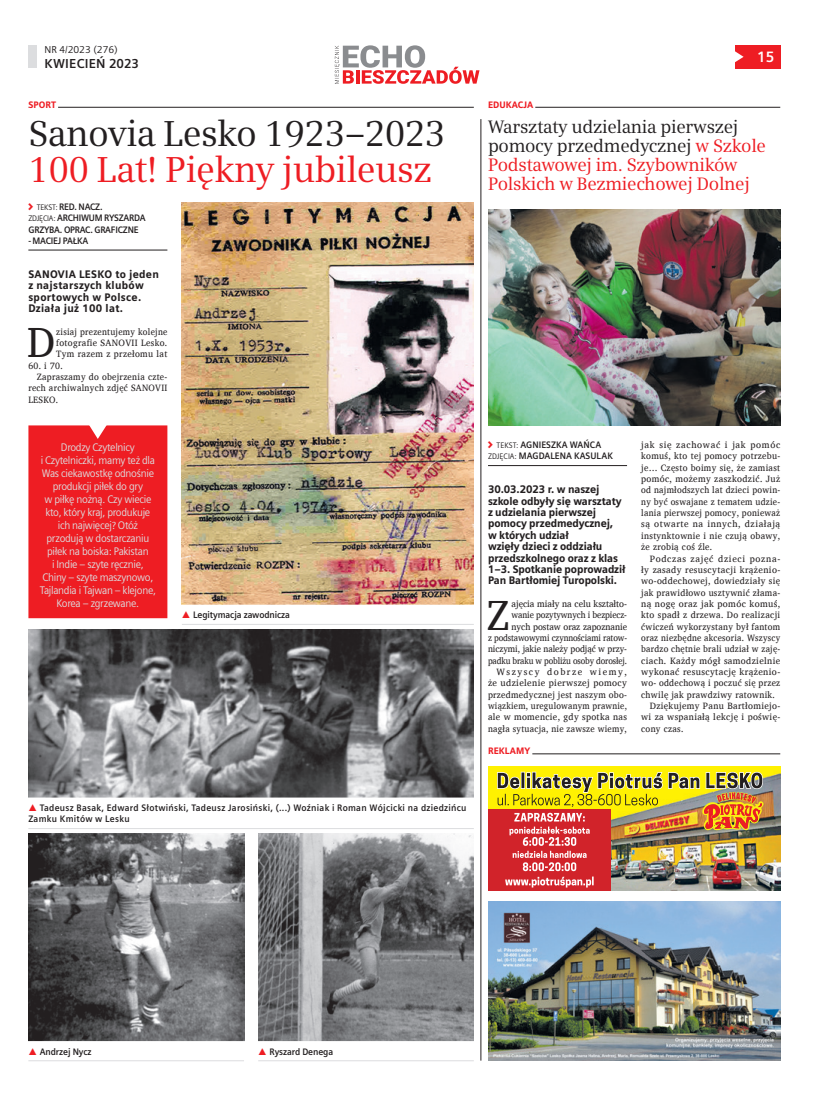
<style>
.page{position:relative;width:820px;height:1106px;background:#fff}
.page>*{position:absolute;margin:0;border:0;box-sizing:border-box;transform-origin:0 0}
.t1{font:43.2px "Charis SIL";color:#231f20;scale:.93 1}
.t2{font:36px "Siemens Serif";letter-spacing:-.02em;color:#ee1d23}
.t3{font:36px "Siemens Serif";letter-spacing:-.02em;color:#231f20}
.t4{font:18px/19px "Siemens Serif";letter-spacing:-.02em;color:#ee1d23}
.t5{font:700 15px "Siemens Sans";color:#fff}
.t6{font:700 13px "Siemens Sans";letter-spacing:.015em;color:#231f20}
.t7{font:11px/13px "Siemens Sans";letter-spacing:-.03em;color:#dcdddf;text-align:center;scale:.93 1}
.t8{font:900 11px/11.3px "Siemens Sans";letter-spacing:-.01em;color:#231f20;scale:.93 1}
.t9{font:900 11px/11.3px "Siemens Sans";letter-spacing:.03em;color:#231f20;scale:.93 1}
.t10{font:10px "Siemens Sans";color:#231f20}
.t11{font:9.4px/11.3px "Charis SIL";letter-spacing:.03em;color:#231f20;text-align:justify}
.t12{font:9.4px/11.3px "Charis SIL";letter-spacing:-.005em;color:#231f20;text-align:right;scale:.96 1}
.t13{font:9.4px "Charis SIL";letter-spacing:.03em;color:#231f20;scale:.93 1}
.t14{font:700 9.4px/11.3px "Siemens Sans";letter-spacing:.03em;color:#231f20;scale:.93 1}
.t15{font:9.4px/11.3px "Charis SIL";letter-spacing:.03em;color:#231f20;text-align:justify;scale:.92 1}
.t16{font:700 9.4px/11.3px "Siemens Sans";letter-spacing:.005em;color:#231f20;text-align:center;scale:.93 1}
.t17{font:9.4px "Charis SIL";letter-spacing:.03em;color:#231f20;scale:.96 1}
.t18{font:700 9.4px/11.3px "Siemens Sans";letter-spacing:-.025em;color:#231f20;scale:.93 1}
.t19{font:9.4px "Charis SIL";letter-spacing:.03em;color:#231f20;scale:.94 1}
.t20{font:9.4px "Charis SIL";letter-spacing:.03em;color:#231f20;scale:.91 1}
.t21{font:9.4px "Charis SIL";letter-spacing:.03em;color:#231f20;scale:.95 1}
.t22{font:9.4px "Charis SIL";letter-spacing:.07em;color:#231f20}
.t23{font:900 9.4px "Siemens Sans";letter-spacing:.005em;color:#ee1d23;scale:.93 1}
.s1{font-weight:400;font-size:8px}
.s2{color:#231f20}
</style>
<div class="page">
<div style="left:734px;top:45px;width:46px;height:23px;background:#ee1d23"></div>
<div style="left:28px;top:45px;width:9px;height:23px;background:#dcdddf"></div>
<svg style="left:334px;top:45px;width:145px;height:39px"></svg>
<svg style="left:734px;top:47px;width:9px;height:20px"></svg>
<hr style="left:488px;top:465px;width:138px;height:1px;background:#231f20">
<hr style="left:488px;top:107px;width:292px;height:1px;background:#231f20">
<div style="left:488px;top:105px;width:47px;height:5px;background:#fff"></div>
<hr style="left:28px;top:107px;width:445px;height:1px;background:#231f20">
<div style="left:28px;top:105px;width:30px;height:5px;background:#fff"></div>
<hr style="left:28px;top:249px;width:139px;height:1px;background:#231f20">
<hr style="left:488px;top:753px;width:292px;height:1px;background:#231f20">
<div style="left:488px;top:752px;width:44px;height:5px;background:#fff"></div>
<img style="left:488px;top:901px;width:292px;height:159px">
<div style="left:488px;top:765px;width:292px;height:125px;background:#fff101"></div>
<img style="left:610px;top:773px;width:170px;height:117px">
<div style="left:488px;top:809px;width:122px;height:81px;background:#d1232a"></div>
<img style="left:497px;top:771px;width:266px;height:116px">
<hr style="left:480px;top:119px;width:1px;height:941px;background:#231f20">
<img style="left:28px;top:833px;width:216px;height:208px">
<img style="left:182px;top:202px;width:291px;height:402px">
<img style="left:28px;top:629px;width:445px;height:168px">
<img style="left:258px;top:833px;width:215px;height:208px">
<hr style="left:182px;top:624px;width:291px;height:1px;background:#dcdddf">
<hr style="left:28px;top:828px;width:445px;height:1px;background:#dcdddf">
<hr style="left:28px;top:1060px;width:216px;height:1px;background:#dcdddf">
<hr style="left:258px;top:1060px;width:215px;height:1px;background:#dcdddf">
<div style="left:28px;top:425px;width:139px;height:193px;background:#ee1d23"></div>
<img style="left:488px;top:210px;width:292px;height:215px">
<p class="t10" style="left:45px;top:44px;width:75px">NR 4/2023 (276)</p>
<h3 class="t6" style="left:45px;top:56px;width:96px">KWIECIEŃ 2023</h3>
<h3 class="t5" style="left:757px;top:49px;width:19px">15</h3>
<p class="t23" style="left:28px;top:99px;width:31px">SPORT</p>
<p class="t23" style="left:488px;top:99px;width:50px">EDUKACJA</p>
<h2 class="t3" style="left:28px;top:114px;width:418px">Sanovia Lesko 1923–2023</h2>
<h2 class="t2" style="left:28px;top:150px;width:405px">100 Lat! Piękny jubileusz</h2>
<p class="t18" style="left:28px;top:201px;width:127px;text-indent:9px"><span class="s1">TEKST:</span> RED. NACZ.<br><span class="s1">ZDJĘCIA:</span> ARCHIWUM RYSZARDA<br>GRZYBA. OPRAC. GRAFICZNE</p>
<p class="t18" style="left:28px;top:235px;width:66px">- MACIEJ PAŁKA</p>
<p class="t9" style="left:28px;top:268px;width:142px">SANOVIA LESKO to jeden z najstarszych klubów sportowych w Polsce.<br>Działa już 100 lat.</p>
<h1 class="t1" style="left:27px;top:317px;width:32px">D</h1>
<p class="t15" style="left:56px;top:326px;width:122px">zisiaj prezentujemy kolejne fotografie SANOVII Lesko.<br>Tym razem z przełomu lat</p>
<p class="t13" style="left:28px;top:360px;width:39px">60. i 70.</p>
<p class="t13" style="left:37px;top:371px;width:142px">Zapraszamy do obejrzenia czte-</p>
<p class="t13" style="left:28px;top:382px;width:151px">rech archiwalnych zdjęć SANOVII</p>
<p class="t13" style="left:28px;top:394px;width:34px">LESKO.</p>
<h3 class="t4" style="left:488px;top:117px;width:279px"><span class="s2">Warsztaty udzielania pierwszej pomocy przedmedycznej</span> w Szkole<br>Podstawowej im. Szybowników<br>Polskich w Bezmiechowej Dolnej</h3>
<p class="t7" style="left:40px;top:440px;width:126px">Drodzy Czytelnicy<br>i Czytelniczki, mamy też dla<br>Was ciekawostkę odnośnie produkcji piłek do gry<br>w piłkę nożną. Czy wiecie kto, który kraj, produkuje ich najwięcej? Otóż przodują w dostarczaniu piłek na boiska: Pakistan<br>i Indie – szyte ręcznie,<br>Chiny – szyte maszynowo,<br>Tajlandia i Tajwan – klejone,<br>Korea – zgrzewane.</p>
<p class="t16" style="left:193px;top:609px;width:106px">Legitymacja zawodnicza</p>
<p class="t14" style="left:28px;top:802px;width:472px;text-indent:11px">Tadeusz Basak, Edward Słotwiński, Tadeusz Jarosiński, (...) Woźniak i Roman Wójcicki na dziedzińcu<br>Zamku Kmitów w Lesku</p>
<p class="t16" style="left:488px;top:439px;width:136px"><span class="s1">TEKST:</span> AGNIESZKA WAŃCA<br><span class="s1">ZDJĘCIA:</span> MAGDALENA KASULAK</p>
<p class="t8" style="left:488px;top:484px;width:149px">30.03.2023 r. w naszej szkole odbyły się warsztaty z udzielania pierwszej pomocy przedmedycznej,<br>w których udział<br>wzięły dzieci z oddziału przedszkolnego oraz z klas<br>1–3. Spotkanie poprowadził<br>Pan Bartłomiej Turopolski.</p>
<h1 class="t1" style="left:486px;top:589px;width:26px">Z</h1>
<p class="t12" style="left:488px;top:598px;width:146px">ajęcia miały na celu kształto&shy;wanie pozytywnych i bezpiecz-<br>nych postaw oraz zapoznanie<br>z podstawowymi czynnościami ratow&shy;niczymi, jakie należy podjąć w przy&shy;padku braku w pobliżu osoby dorosłej.<br>Wszyscy dobrze wiemy, że udzielenie pierwszej pomocy przedmedycznej jest naszym obo&shy;wiązkiem, uregulowanym prawnie, ale w momencie, gdy spotka nas nagła sytuacja, nie zawsze wiemy,</p>
<p class="t23" style="left:488px;top:745px;width:47px">REKLAMY</p>
<p class="t11" style="left:641px;top:439px;width:140px">jak się zachować i jak pomóc komuś, kto tej pomocy potrzebu&shy;je… Często boimy się, że zamiast pomóc, możemy zaszkodzić. Już od najmłodszych lat dzieci powin&shy;ny być oswajane z tematem udzie&shy;lania pierwszej pomocy, ponieważ są otwarte na innych, działają instynktownie i nie czują obawy, że zrobią coś źle.</p>
<p class="t22" style="left:649px;top:553px;width:132px">Podczas zajęć dzieci pozna-</p>
<p class="t11" style="left:641px;top:564px;width:140px">ły zasady resuscytacji krążenio-</p>
<p class="t17" style="left:641px;top:575px;width:146px">wo-oddechowej, dowiedziały się</p>
<p class="t19" style="left:641px;top:587px;width:149px">jak prawidłowo usztywnić złama-</p>
<p class="t11" style="left:641px;top:598px;width:140px">ną nogę oraz jak pomóc komuś,</p>
<p class="t21" style="left:641px;top:609px;width:148px">kto spadł z drzewa. Do realizacji</p>
<p class="t13" style="left:641px;top:621px;width:151px">ćwiczeń wykorzystany był fantom</p>
<p class="t20" style="left:641px;top:632px;width:154px">oraz niezbędne akcesoria. Wszyscy</p>
<p class="t15" style="left:641px;top:643px;width:152px">bardzo chętnie brali udział w zaję-</p>
<p class="t11" style="left:641px;top:654px;width:140px">ciach. Każdy mógł samodzielnie</p>
<p class="t11" style="left:641px;top:666px;width:140px">wykonać resuscytację krążenio-</p>
<p class="t13" style="left:641px;top:677px;width:151px">wo- oddechową i poczuć się przez</p>
<p class="t19" style="left:641px;top:689px;width:144px">chwilę jak prawdziwy ratownik.</p>
<p class="t17" style="left:649px;top:700px;width:137px">Dziękujemy Panu Bartłomiejo-</p>
<p class="t17" style="left:641px;top:711px;width:146px">wi za wspaniałą lekcję i poświę-</p>
<p class="t19" style="left:641px;top:723px;width:46px">cony czas.</p>
<p class="t16" style="left:40px;top:1045px;width:57px">Andrzej Nycz</p>
<p class="t16" style="left:269px;top:1045px;width:70px">Ryszard Denega</p>
</div>
